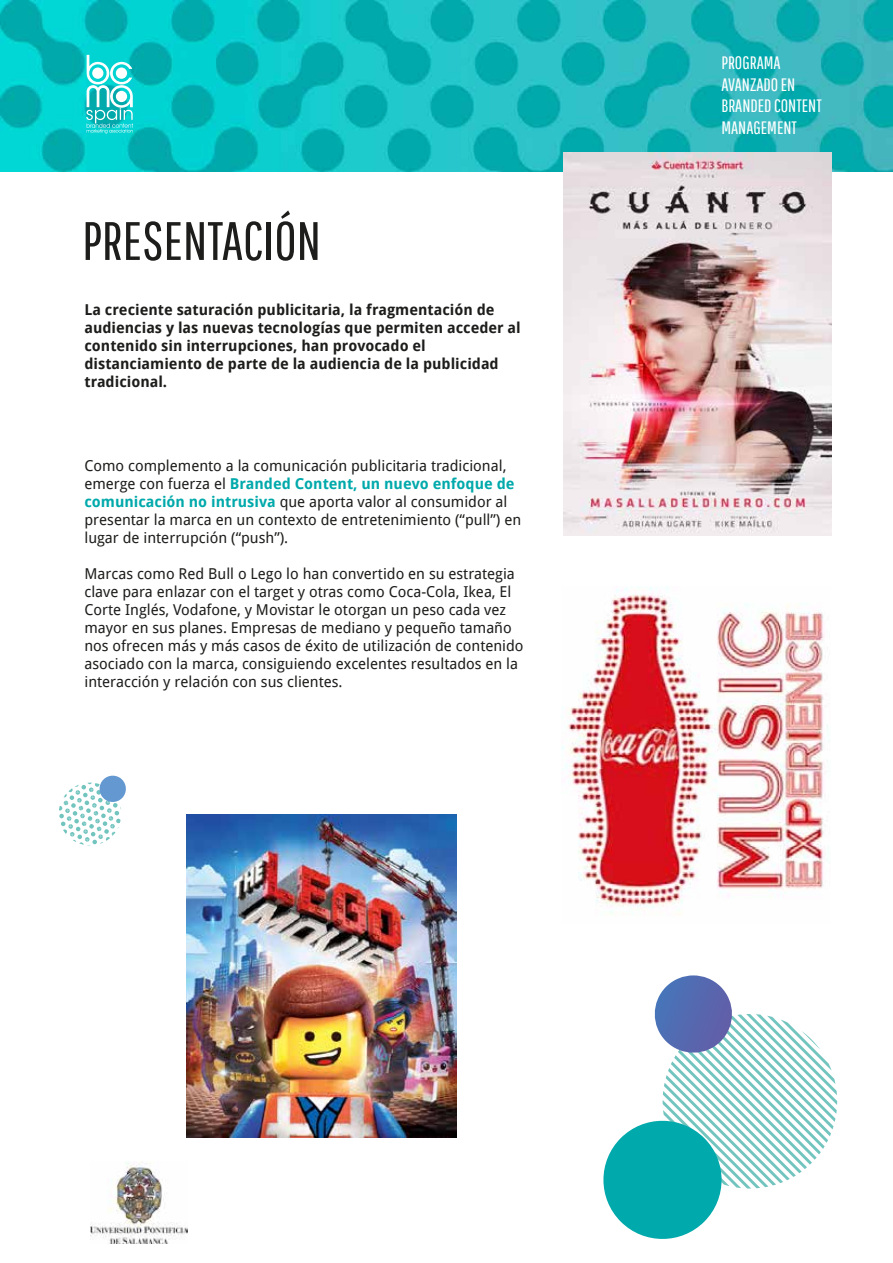
<style>
.page{position:relative;width:893px;height:1263px;background:#fff}
.page>*{position:absolute;margin:0;border:0;box-sizing:border-box;transform-origin:0 0}
.t1{font:54px "Pathway Gothic One";color:#1d1d1b}
.t2{font:18px/21.6px "Pathway Gothic One";color:#fff}
.t3{font:15px/18px "Droid Sans";color:#1d1d1b}
.t4{font:700 15px/18px "Droid Sans";color:#1d1d1b}
.s1{font-weight:700;color:#00a9ab}
</style>
<div class="page">
<svg style="left:59px;top:775px;width:67px;height:71px"></svg>
<img style="left:0;top:0;width:893px;height:171px">
<img style="left:562px;top:587px;width:268px;height:328px">
<img style="left:564px;top:153px;width:268px;height:383px">
<svg style="left:603px;top:975px;width:235px;height:264px"></svg>
<img style="left:187px;top:814px;width:269px;height:324px">
<svg style="left:86px;top:55px;width:47px;height:79px"></svg>
<img style="left:90px;top:1162px;width:97px;height:82px">
<h1 class="t1" style="left:82px;top:208px;width:240px">PRESENTACIÓN</h1>
<p class="t4" style="left:84px;top:300px;width:438px">La creciente saturación publicitaria, la fragmentación de audiencias y las nuevas tecnologías que permiten acceder al contenido sin interrupciones, han provocado el distanciamiento de parte de la audiencia de la publicidad tradicional.</p>
<p class="t3" style="left:84px;top:456px;width:438px">Como complemento a la comunicación publicitaria tradicional, emerge con fuerza el <span class="s1">Branded Content, un nuevo enfoque de comunicación no intrusiva</span> que aporta valor al consumidor al presentar la marca en un contexto de entretenimiento (“pull”) en lugar de interrupción (“push”).</p>
<p class="t3" style="left:84px;top:564px;width:441px">Marcas como Red Bull o Lego lo han convertido en su estrategia clave para enlazar con el target y otras como Coca-Cola, Ikea, El Corte Inglés, Vodafone, y Movistar le otorgan un peso cada vez mayor en sus planes. Empresas de mediano y pequeño tamaño nos ofrecen más y más casos de éxito de utilización de contenido asociado con la marca, consiguiendo excelentes resultados en la interacción y relación con sus clientes.</p>
<p class="t2" style="left:721px;top:51px;width:102px">PROGRAMA<br>AVANZADO EN<br>BRANDED CONTENT<br>MANAGEMENT</p>
</div>
